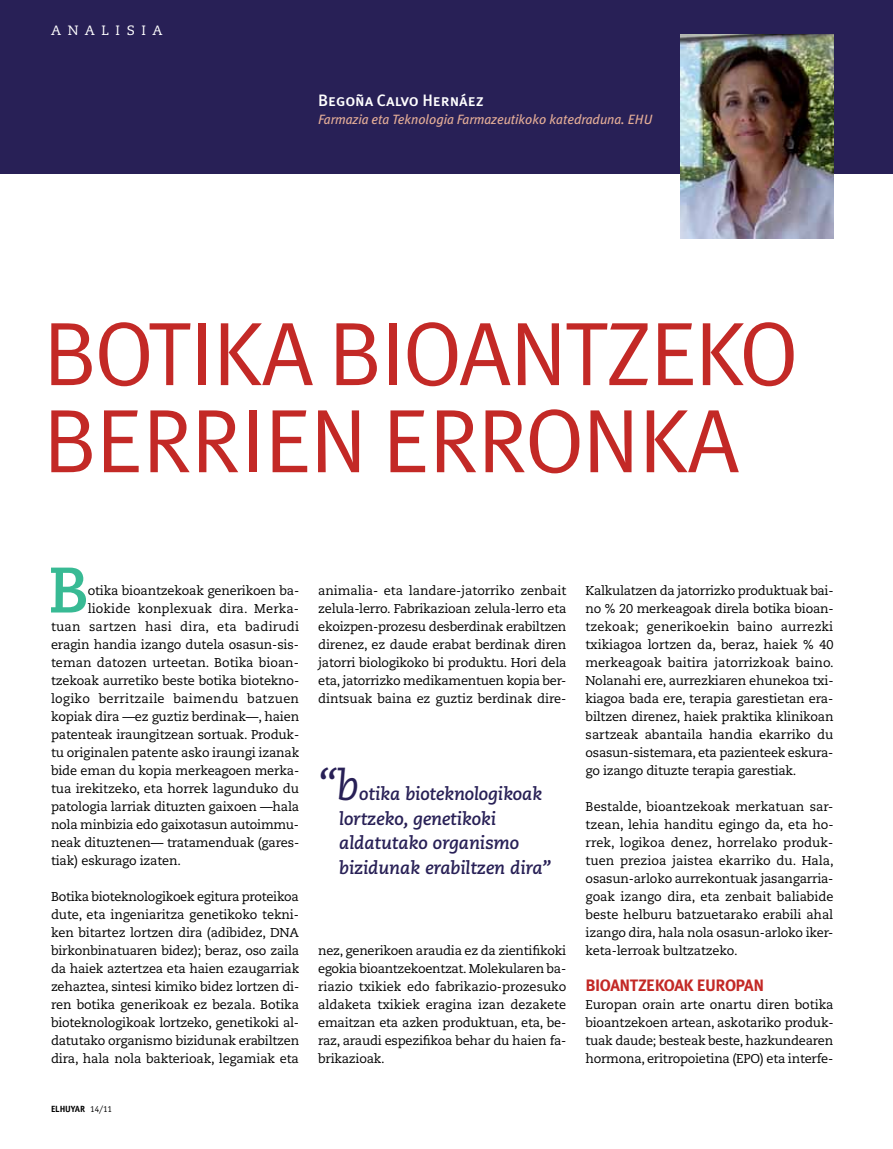
<style>
.page{position:relative;width:893px;height:1149px;background:#fff}
.page>*{position:absolute;margin:0;border:0;box-sizing:border-box;transform-origin:0 0}
.t1{font:90px/87px "Meta Plus Normal";letter-spacing:-.015em;color:#c32926}
.t2{font:700 64.05px "Caecilia LT Std";color:#38ba94}
.t3{font:italic 42px "Caecilia LT Std";color:#282056}
.t4{font:italic 700 18px/24.8px "Caecilia LT Std";letter-spacing:-.01em;color:#282056}
.t5{font:700 16.5px "Meta Plus";letter-spacing:-.025em;color:#c32926}
.t6{font:16.5px "Meta Plus Medium Caps";letter-spacing:-.005em;color:#fff}
.t7{font:italic 13.5px "Meta Plus";letter-spacing:-.005em;color:#e4ad97}
.t8{font:13.5px "Caecilia LT Std";letter-spacing:.49em;color:#fff}
.t9{font:12.75px/18px "Caecilia LT Std";letter-spacing:-.015em;color:#000;text-align:justify}
.t10{font:12.75px "Caecilia LT Std";letter-spacing:.015em;color:#000}
.t11{font:12.75px "Caecilia LT Std";letter-spacing:.01em;color:#000}
.t12{font:700 9px "Officina Sans Std";letter-spacing:-.01em;color:#000}
.s1{font-weight:400}
</style>
<div class="page">
<div style="left:0;top:0;width:893px;height:173px;background:#282056"></div>
<img style="left:680px;top:34px;width:153px;height:204px">
<p class="t8" style="left:51px;top:22px;width:113px">ANALISIA</p>
<p class="t6" style="left:318px;top:90px;width:167px">Begoña Calvo Hernáez</p>
<p class="t7" style="left:318px;top:111px;width:335px">Farmazia eta Teknologia Farmazeutikoko katedraduna. EHU</p>
<h1 class="t1" style="left:43px;top:309px;width:757px">BOTIKA B IOANTZEKO<br>BERRIEN ERRONKA</h1>
<h2 class="t2" style="left:49px;top:552px;width:42px">B</h2>
<p class="t9" style="left:88px;top:581px;width:213px">otika bioantzekoak generikoen ba-</p>
<p class="t11" style="left:88px;top:600px;width:213px">liokide konplexuak dira. Merka-</p>
<p class="t10" style="left:51px;top:618px;width:250px">tuan sartzen hasi dira, eta badirudi</p>
<p class="t9" style="left:51px;top:635px;width:249px">eragin handia izango dutela osasun-sis-</p>
<p class="t9" style="left:51px;top:653px;width:249px">teman datozen urteetan. Botika bioan-</p>
<p class="t9" style="left:51px;top:671px;width:250px">tzekoak aurretiko beste botika biotekno-</p>
<p class="t10" style="left:51px;top:690px;width:250px">logiko berritzaile baimendu batzuen</p>
<p class="t9" style="left:51px;top:707px;width:250px">kopiak dira —ez guztiz berdinak—, haien</p>
<p class="t9" style="left:51px;top:725px;width:250px">patenteak iraungitzean sortuak. Produk-</p>
<p class="t9" style="left:51px;top:743px;width:250px">tu originalen patente asko iraungi izanak</p>
<p class="t9" style="left:51px;top:761px;width:250px">bide eman du kopia merkeagoen merka-</p>
<p class="t9" style="left:51px;top:779px;width:250px">tua irekitzeko, eta horrek lagunduko du</p>
<p class="t9" style="left:51px;top:797px;width:250px">patologia larriak dituzten gaixoen —hala</p>
<p class="t9" style="left:51px;top:815px;width:250px">nola minbizia edo gaixotasun autoimmu-</p>
<p class="t9" style="left:51px;top:833px;width:250px">neak dituztenen— tratamenduak (gares-</p>
<p class="t9" style="left:51px;top:851px;width:132px">tiak) eskurago izaten.</p>
<p class="t9" style="left:51px;top:887px;width:250px">Botika bioteknologikoek egitura proteikoa dute, eta ingeniaritza genetikoko tekni&shy;ken bitartez lortzen dira (adibidez, DNA birkonbinatuaren bidez); beraz, oso zaila da haiek aztertzea eta haien ezaugarriak zehaztea, sintesi kimiko bidez lortzen di&shy;ren botika generikoak ez bezala. Botika bioteknologikoak lortzeko, genetikoki al&shy;datutako organismo bizidunak erabiltzen dira, hala nola bakterioak, legamiak eta</p>
<p class="t12" style="left:51px;top:1102px;width:62px">ELHUYAR <span class="s1">14/11</span></p>
<p class="t9" style="left:318px;top:581px;width:250px">animalia- eta landare-jatorriko zenbait zelula-lerro. Fabrikazioan zelula-lerro eta ekoizpen-prozesu desberdinak erabiltzen direnez, ez daude erabat berdinak diren jatorri biologikoko bi produktu. Hori dela eta, jatorrizko medikamentuen kopia ber&shy;dintsuak baina ez guztiz berdinak dire-</p>
<h3 class="t3" style="left:318px;top:761px;width:43px">“b</h3>
<h3 class="t4" style="left:339px;top:781px;width:214px;text-indent:20px">otika bioteknologikoak lortzeko, genetikoki aldatutako organismo bizidunak erabiltzen dira”</h3>
<p class="t9" style="left:318px;top:941px;width:250px">nez, generikoen araudia ez da zientifikoki egokia bioantzekoentzat. Molekularen ba&shy;riazio txikiek edo fabrikazio-prozesuko aldaketa txikiek eragina izan dezakete emaitzan eta azken produktuan, eta, be&shy;raz, araudi espezifikoa behar du haien fa&shy;brikazioak.</p>
<p class="t9" style="left:585px;top:581px;width:250px">Kalkulatzen da jatorrizko produktuak bai&shy;no % 20 merkeagoak direla botika bioan&shy;tzekoak; generikoekin baino aurrezki txikiagoa lortzen da, beraz, haiek % 40 merkeagoak baitira jatorrizkoak baino.<br>Nolanahi ere, aurrezkiaren ehunekoa txi&shy;kiagoa bada ere, terapia garestietan era&shy;biltzen direnez, haiek praktika klinikoan sartzeak abantaila handia ekarriko du osasun-sistemara, eta pazienteek eskura&shy;go izango dituzte terapia garestiak.</p>
<p class="t9" style="left:585px;top:797px;width:250px">Bestalde, bioantzekoak merkatuan sar&shy;tzean, lehia handitu egingo da, eta ho&shy;rrek, logikoa denez, horrelako produk&shy;tuen prezioa jaistea ekarriko du. Hala, osasun-arloko aurrekontuak jasangarria&shy;goak izango dira, eta zenbait baliabide beste helburu batzuetarako erabili ahal izango dira, hala nola osasun-arloko iker&shy;keta-lerroak bultzatzeko.</p>
<p class="t5" style="left:585px;top:975px;width:180px">BIOANTZEKOAK EUROPAN</p>
<p class="t9" style="left:585px;top:995px;width:250px">Europan orain arte onartu diren botika bioantzekoen artean, askotariko produk&shy;tuak daude; besteak beste, hazkundearen hormona, eritropoietina (EPO) eta interfe-</p>
</div>
